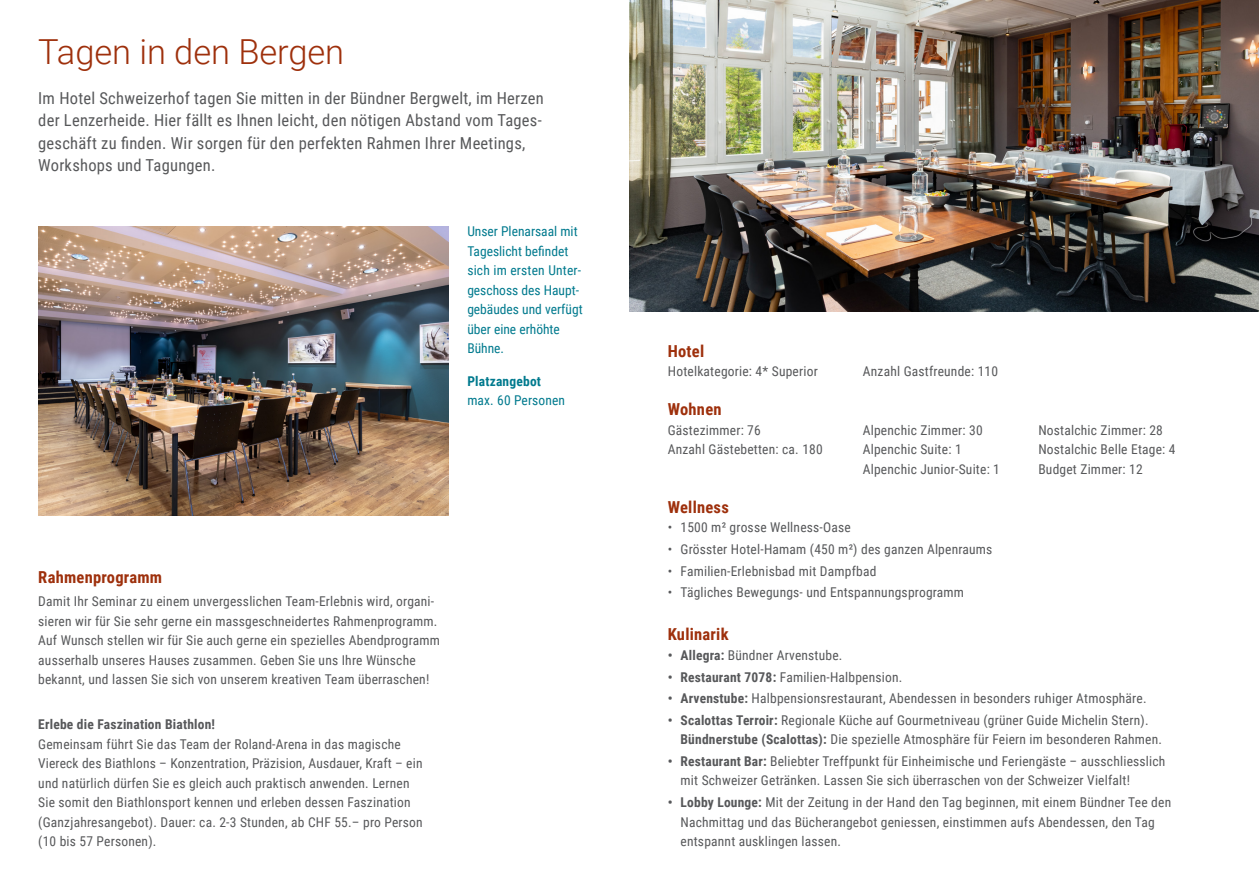
<style>
.page{position:relative;width:1259px;height:893px;background:#fff}
.page>*{position:absolute;margin:0;border:0;box-sizing:border-box;transform-origin:0 0}
.t1{font:300 34.5px "Roboto";color:#9e300c}
.t2{font:16.5px/22.5px "Roboto Condensed";letter-spacing:.015em;color:#57585a}
.t3{font:700 16.5px "Roboto Condensed";letter-spacing:.015em;color:#9e300c}
.t4{font:13.5px/19.5px "Roboto Condensed";letter-spacing:.015em;color:#57585a}
.t5{font:13.5px/19.5px "Roboto Condensed";color:#007a8e}
.t6{font:700 13.5px "Roboto Condensed";letter-spacing:.015em;color:#57585a}
.t7{font:700 13.5px "Roboto Condensed";letter-spacing:.015em;color:#007a8e}
.s1{font-weight:700}
</style>
<div class="page">
<img style="left:629px;top:0;width:630px;height:311px">
<img style="left:38px;top:226px;width:410px;height:289px">
<h1 class="t1" style="left:38px;top:28px;width:307px">Tagen in den Bergen</h1>
<p class="t2" style="left:38px;top:86px;width:507px">Im Hotel Schweizerhof tagen Sie mitten in der Bündner Bergwelt, im Herzen der Lenzerheide. Hier fällt es Ihnen leicht, den nötigen Abstand vom Tages&shy;geschäft zu finden. Wir sorgen für den perfekten Rahmen Ihrer Meetings, Workshops und Tagungen.</p>
<p class="t5" style="left:467px;top:221px;width:117px">Unser Plenarsaal mit<br>Tageslicht befindet sich im ersten Unter&shy;geschoss des Haupt&shy;gebäudes und verfügt über eine erhöhte<br>Bühne.</p>
<p class="t7" style="left:467px;top:371px;width:75px">Platzangebot</p>
<p class="t5" style="left:467px;top:390px;width:99px">max. 60 Personen</p>
<p class="t3" style="left:38px;top:565px;width:125px">Rahmenprogramm</p>
<p class="t4" style="left:38px;top:591px;width:403px">Damit Ihr Seminar zu einem unvergesslichen Team-Erlebnis wird, organi&shy;sieren wir für Sie sehr gerne ein massgeschneidertes Rahmenprogramm.<br>Auf Wunsch stellen wir für Sie auch gerne ein spezielles Abendprogramm ausserhalb unseres Hauses zusammen. Geben Sie uns Ihre Wünsche bekannt, und lassen Sie sich von unserem kreativen Team überraschen!</p>
<p class="t6" style="left:38px;top:715px;width:178px">Erlebe die Faszination Biathlon!</p>
<p class="t4" style="left:38px;top:734px;width:386px">Gemeinsam führt Sie das Team der Roland-Arena in das magische Viereck des Biathlons – Konzentration, Präzision, Ausdauer, Kraft – ein und natürlich dürfen Sie es gleich auch praktisch anwenden. Lernen Sie somit den Biathlonsport kennen und erleben dessen Faszination (Ganzjahresangebot). Dauer: ca. 2-3 Stunden, ab CHF 55.– pro Person (10 bis 57 Personen).</p>
<p class="t3" style="left:668px;top:339px;width:38px">Hotel</p>
<p class="t4" style="left:668px;top:361px;width:151px">Hotelkategorie: 4* Superior</p>
<p class="t4" style="left:863px;top:361px;width:137px">Anzahl Gastfreunde: 110</p>
<p class="t3" style="left:668px;top:398px;width:55px">Wohnen</p>
<p class="t4" style="left:668px;top:420px;width:95px">Gästezimmer: 76</p>
<p class="t4" style="left:863px;top:420px;width:121px">Alpenchic Zimmer: 30</p>
<p class="t4" style="left:1038px;top:420px;width:126px">Nostalchic Zimmer: 28</p>
<p class="t4" style="left:668px;top:439px;width:156px">Anzahl Gästebetten: ca. 180</p>
<p class="t4" style="left:863px;top:439px;width:100px">Alpenchic Suite: 1</p>
<p class="t4" style="left:1038px;top:439px;width:139px">Nostalchic Belle Etage: 4</p>
<p class="t4" style="left:863px;top:459px;width:139px">Alpenchic Junior-Suite: 1</p>
<p class="t4" style="left:1038px;top:459px;width:106px">Budget Zimmer: 12</p>
<p class="t3" style="left:668px;top:495px;width:63px">Wellness</p>
<p class="t4" style="left:668px;top:517px;width:184px">• 1500 m² grosse Wellness-Oase</p>
<p class="t4" style="left:668px;top:539px;width:326px">• Grösster Hotel-Hamam (450 m²) des ganzen Alpenraums</p>
<p class="t4" style="left:668px;top:560px;width:210px">• Familien-Erlebnisbad mit Dampfbad</p>
<p class="t4" style="left:668px;top:582px;width:298px">• Tägliches Bewegungs- und Entspannungsprogramm</p>
<p class="t3" style="left:668px;top:623px;width:62px">Kulinarik</p>
<p class="t4" style="left:668px;top:645px;width:176px"><span class="s1">• Allegra:</span> Bündner Arvenstube.</p>
<p class="t4" style="left:668px;top:666px;width:236px"><span class="s1">• Restaurant 7078:</span> Familien-Halbpension.</p>
<p class="t4" style="left:668px;top:688px;width:480px"><span class="s1">• Arvenstube:</span> Halbpensionsrestaurant, Abendessen in besonders ruhiger Atmosphäre.</p>
<p class="t4" style="left:680px;top:710px;width:483px;text-indent:-13px"><span class="s1">• Scalottas Terroir:</span> Regionale Küche auf Gourmetniveau (grüner Guide Michelin Stern).<br><span class="s1">Bündnerstube (Scalottas):</span> Die spezielle Atmosphäre für Feiern im besonderen Rahmen.</p>
<p class="t4" style="left:680px;top:751px;width:486px;text-indent:-13px"><span class="s1">• Restaurant Bar:</span> Beliebter Treffpunkt für Einheimische und Feriengäste – ausschliesslich mit Schweizer Getränken. Lassen Sie sich überraschen von der Schweizer Vielfalt!</p>
<p class="t4" style="left:680px;top:792px;width:492px;text-indent:-13px"><span class="s1">• Lobby Lounge:</span> Mit der Zeitung in der Hand den Tag beginnen, mit einem Bündner Tee den<br>Nachmittag und das Bücherangebot geniessen, einstimmen aufs Abendessen, den Tag entspannt ausklingen lassen.</p>
</div>
